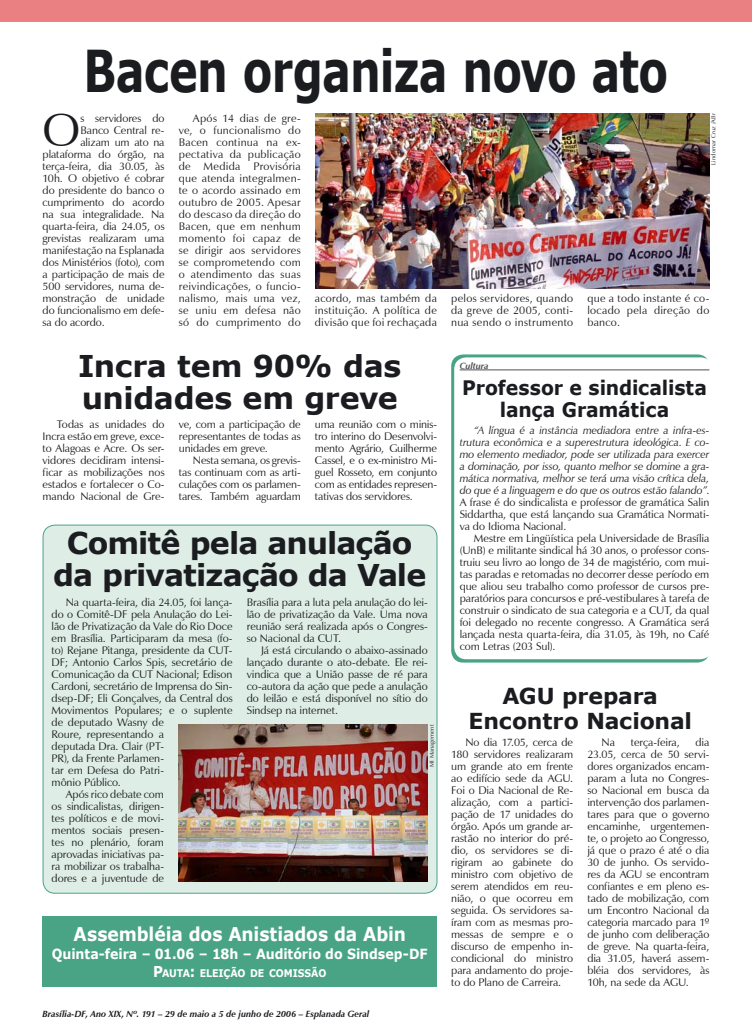
<style>
.page{position:relative;width:752px;height:1035px;background:#fff}
.page>*{position:absolute;margin:0;border:0;box-sizing:border-box;transform-origin:0 0}
.t1{font:700 57.6px "Verdana";letter-spacing:-.02em;color:#1b1c20;scale:.75 1}
.t2{font:46.1px "Zapf Humanist 601 BT";color:#1b1c20}
.t3{font:700 30px/32px "Verdana";letter-spacing:-.025em;color:#1b1c20}
.t4{font:700 22px/25px "Verdana";letter-spacing:-.01em;color:#1b1c20;text-align:center}
.t5{font:700 20px/22px "Verdana";letter-spacing:-.005em;color:#1b1c20;text-align:center;scale:.94 1}
.t6{font:700 19px "Verdana";letter-spacing:-.005em;color:#fff;scale:.9 1}
.t7{font:700 14px "Verdana";letter-spacing:-.005em;color:#fff;scale:.9 1}
.t8{font:11px/12px "Zapf Humanist 601 BT";letter-spacing:-.005em;color:#1b1c20;text-align:justify}
.t9{font:italic 11px/12px "Zapf Humanist 601 BT";letter-spacing:-.01em;color:#1b1c20;text-align:justify}
.t10{font:700 10.5px "Verdana";letter-spacing:-.01em;color:#fff;scale:.9 1}
.t11{font:italic 700 9px "Zapf Humanist 601 BT";color:#1b1c20}
.t12{font:italic 700 9px "Zapf Humanist 601 BT";letter-spacing:-.01em;color:#504f53}
.t13{font:6px "Zapf Humanist 601 BT";letter-spacing:.015em;color:#1b1c20}
.s1{font-size:15px}
.s2{font-style:normal}
</style>
<div class="page">
<div style="left:0;top:0;width:751px;height:21px;background:#ea8082"></div>
<div style="left:451px;top:354px;width:258px;height:308px;background:linear-gradient(to right,#48a485,#4aa586);border-radius:12px"></div>
<div style="left:454px;top:357px;width:258px;height:302px;background:#fff;border-radius:12px"></div>
<div style="left:43px;top:525px;width:394px;height:368px;background:#dfede7;border-radius:12px"></div>
<div style="left:43px;top:524px;width:394px;height:369px;border:1px solid #48a485;border-radius:12px"></div>
<img style="left:315px;top:113px;width:393px;height:175px">
<div style="left:43px;top:916px;width:394px;height:70px;background:#48a485"></div>
<img style="left:178px;top:724px;width:249px;height:158px">
<hr style="left:459px;top:369px;width:250px;height:1px;background:#504f53">
<h1 class="t1" style="left:84px;top:34px;width:780px">Bacen organiza novo ato</h1>
<h2 class="t2" style="left:43px;top:101px;width:39px">O</h2>
<p class="t8" style="left:80px;top:112px;width:86px">s servidores do</p>
<p class="t8" style="left:80px;top:124px;width:86px">Banco Central re-</p>
<p class="t8" style="left:80px;top:136px;width:86px">alizam um ato na</p>
<p class="t8" style="left:43px;top:148px;width:123px">plataforma do órgão, na</p>
<p class="t8" style="left:43px;top:160px;width:123px">terça-feira, dia 30.05, às</p>
<p class="t8" style="left:43px;top:172px;width:123px">10h. O objetivo é cobrar</p>
<p class="t8" style="left:43px;top:184px;width:123px">do presidente do banco o</p>
<p class="t8" style="left:43px;top:196px;width:123px">cumprimento do acordo</p>
<p class="t8" style="left:43px;top:208px;width:123px">na sua integralidade. Na</p>
<p class="t8" style="left:43px;top:220px;width:123px">quarta-feira, dia 24.05, os</p>
<p class="t8" style="left:43px;top:232px;width:123px">grevistas realizaram uma</p>
<p class="t8" style="left:43px;top:244px;width:123px">manifestação na Esplanada</p>
<p class="t8" style="left:43px;top:256px;width:123px">dos Ministérios (foto), com</p>
<p class="t8" style="left:43px;top:268px;width:123px">a participação de mais de</p>
<p class="t8" style="left:43px;top:280px;width:123px">500 servidores, numa de-</p>
<p class="t8" style="left:43px;top:292px;width:123px">monstração de unidade</p>
<p class="t8" style="left:43px;top:304px;width:123px">do funcionalismo em defe-</p>
<p class="t8" style="left:43px;top:316px;width:64px">sa do acordo.</p>
<p class="t8" style="left:179px;top:112px;width:123px;text-indent:14px">Após 14 dias de gre&shy;ve, o funcionalismo do Bacen continua na ex&shy;pectativa da publicação de Medida Provisória que atenda integralmen&shy;te o acordo assinado em outubro de 2005. Apesar do descaso da direção do Bacen, que em nenhum momento foi capaz de se dirigir aos servidores se comprometendo com o atendimento das suas reivindicações, o funcio&shy;nalismo, mais uma vez, se uniu em defesa não só do cumprimento do</p>
<p class="t13" style="left:709px;top:165px;width:53px;rotate:-90deg">Lindomar Cruz /ABr</p>
<p class="t8" style="left:315px;top:292px;width:123px">acordo, mas também da instituição. A política de divisão que foi rechaçada</p>
<p class="t8" style="left:451px;top:292px;width:123px">pelos servidores, quando da greve de 2005, conti&shy;nua sendo o instrumento</p>
<p class="t8" style="left:587px;top:292px;width:123px">que a todo instante é co&shy;locado pela direção do banco.</p>
<h3 class="t3" style="left:78px;top:349px;width:324px">Incra tem 90% das unidades em greve</h3>
<p class="t8" style="left:43px;top:418px;width:123px;text-indent:14px">Todas as unidades do Incra estão em greve, exce&shy;to Alagoas e Acre. Os ser&shy;vidores decidiram intensi&shy;ficar as mobilizações nos estados e fortalecer o Co&shy;mando Nacional de Gre-</p>
<p class="t8" style="left:179px;top:418px;width:123px">ve, com a participação de representantes de todas as unidades em greve.</p>
<p class="t8" style="left:179px;top:454px;width:123px;text-indent:14px">Nesta semana, os grevis&shy;tas continuam com as arti&shy;culações com os parlamen&shy;tares. Também aguardam</p>
<p class="t8" style="left:315px;top:418px;width:123px">uma reunião com o minis&shy;tro interino do Desenvolvi&shy;mento Agrário, Guilherme Cassel, e o ex-ministro Mi&shy;guel Rosseto, em conjunto com as entidades represen&shy;tativas dos servidores.</p>
<h3 class="t3" style="left:53px;top:525px;width:374px;text-align:center">Comitê pela anulação da privatização da Vale</h3>
<p class="t8" style="left:66px;top:596px;width:168px">Na quarta-feira, dia 24.05, foi lança-</p>
<p class="t8" style="left:52px;top:608px;width:182px">do o Comitê-DF pela Anulação do Lei-</p>
<p class="t8" style="left:52px;top:620px;width:182px">lão de Privatização da Vale do Rio Doce</p>
<p class="t8" style="left:52px;top:632px;width:182px">em Brasília. Participaram da mesa (fo-</p>
<p class="t8" style="left:52px;top:644px;width:182px">to) Rejane Pitanga, presidente da CUT-</p>
<p class="t8" style="left:52px;top:656px;width:182px">DF; Antonio Carlos Spis, secretário de</p>
<p class="t8" style="left:52px;top:668px;width:182px">Comunicação da CUT Nacional; Edison</p>
<p class="t8" style="left:52px;top:680px;width:182px">Cardoni, secretário de Imprensa do Sin-</p>
<p class="t8" style="left:52px;top:692px;width:182px">dsep-DF; Eli Gonçalves, da Central dos</p>
<p class="t8" style="left:52px;top:704px;width:182px">Movimentos Populares; e o suplente</p>
<p class="t8" style="left:52px;top:716px;width:114px">de deputado Wasny de</p>
<p class="t8" style="left:52px;top:728px;width:114px">Roure, representando a</p>
<p class="t8" style="left:52px;top:740px;width:114px">deputada Dra. Clair (PT-</p>
<p class="t8" style="left:52px;top:752px;width:114px">PR), da Frente Parlamen-</p>
<p class="t8" style="left:52px;top:764px;width:114px">tar em Defesa do Patri-</p>
<p class="t8" style="left:52px;top:776px;width:71px">mônio Público.</p>
<p class="t8" style="left:66px;top:788px;width:100px">Após rico debate com</p>
<p class="t8" style="left:52px;top:800px;width:114px">os sindicalistas, dirigen-</p>
<p class="t8" style="left:52px;top:812px;width:114px">tes políticos e de movi-</p>
<p class="t8" style="left:52px;top:824px;width:114px">mentos sociais presen-</p>
<p class="t8" style="left:52px;top:836px;width:114px">tes no plenário, foram</p>
<p class="t8" style="left:52px;top:848px;width:114px">aprovadas iniciativas pa-</p>
<p class="t8" style="left:52px;top:860px;width:114px">ra mobilizar os trabalha-</p>
<p class="t8" style="left:52px;top:872px;width:114px">dores e a juventude de</p>
<p class="t8" style="left:247px;top:596px;width:182px">Brasília para a luta pela anulação do lei&shy;lão de privatização da Vale. Uma nova reunião será realizada após o Congres&shy;so Nacional da CUT.</p>
<p class="t8" style="left:247px;top:644px;width:182px;text-indent:14px">Já está circulando o abaixo-assinado lançado durante o ato-debate. Ele rei&shy;vindica que a União passe de ré para co-autora da ação que pede a anulação do leilão e está disponível no sítio do Sindsep na internet.</p>
<p class="t13" style="left:427px;top:767px;width:44px;rotate:-90deg">MI Management</p>
<h3 class="t6" style="left:73px;top:921px;width:371px">Assembléia dos Anistiados da Abin</h3>
<p class="t7" style="left:52px;top:944px;width:419px">Quinta-feira – 01.06 – 18h – Auditório do Sindsep-DF</p>
<p class="t10" style="left:153px;top:966px;width:194px"><span class="s1">P</span>auta<span class="s1">:</span> eleição de comissão</p>
<p class="t11" style="left:43px;top:1008px;width:328px">Brasília-DF, Ano XIX, Nº. 191 – 29 de maio a 5 de junho de 2006 – Esplanada Geral</p>
<p class="t12" style="left:459px;top:360px;width:31px">Cultura</p>
<h3 class="t5" style="left:462px;top:376px;width:262px">Professor e sindicalista lança Gramática</h3>
<p class="t9" style="left:459px;top:424px;width:251px;text-indent:14px">“A língua é a instância mediadora entre a infra-es&shy;trutura econômica e a superestrutura ideológica. E co&shy;mo elemento mediador, pode ser utilizada para exercer a dominação, por isso, quanto melhor se domine a gra&shy;mática normativa, melhor se terá uma visão crítica dela, do que é a linguagem e do que os outros estão falando”<span class="s2">.<br>A frase é do sindicalista e professor de gramática Salin Siddartha, que está lançando sua Gramática Normati&shy;va do Idioma Nacional.</span></p>
<p class="t8" style="left:459px;top:532px;width:251px;text-indent:14px">Mestre em Lingüística pela Universidade de Brasília (UnB) e militante sindical há 30 anos, o professor cons&shy;truiu seu livro ao longo de 34 de magistério, com mui&shy;tas paradas e retomadas no decorrer desse período em que aliou seu trabalho como professor de cursos pre&shy;paratórios para concursos e pré-vestibulares à tarefa de construir o sindicato de sua categoria e a CUT, da qual foi delegado no recente congresso. A Gramática será lançada nesta quarta-feira, dia 31.05, às 19h, no Café com Letras (203 Sul).</p>
<h3 class="t4" style="left:468px;top:682px;width:225px">AGU prepara<br>Encontro Nacional</h3>
<p class="t8" style="left:451px;top:736px;width:123px;text-indent:14px">No dia 17.05, cerca de 180 servidores realizaram um grande ato em frente ao edifício sede da AGU.<br>Foi o Dia Nacional de Re&shy;alização, com a partici&shy;pação de 17 unidades do órgão. Após um grande ar&shy;rastão no interior do pré&shy;dio, os servidores se di&shy;rigiram ao gabinete do ministro com objetivo de serem atendidos em reu&shy;nião, o que ocorreu em seguida. Os servidores sa&shy;íram com as mesmas pro&shy;messas de sempre e o discurso de empenho in&shy;condicional do ministro para andamento do proje&shy;to do Plano de Carreira.</p>
<p class="t8" style="left:601px;top:736px;width:15px">Na</p>
<p class="t8" style="left:630px;top:736px;width:50px">terça-feira,</p>
<p class="t8" style="left:587px;top:736px;width:123px;text-indent:108px">dia 23.05, cerca de 50 servi&shy;dores organizados encam&shy;param a luta no Congres&shy;so Nacional em busca da intervenção dos parlamen&shy;tares para que o governo encaminhe, urgentemen&shy;te, o projeto ao Congresso, já que o prazo é até o dia 30 de junho. Os servido&shy;res da AGU se encontram confiantes e em pleno es&shy;tado de mobilização, com um Encontro Nacional da categoria marcado para 1º de junho com deliberação de greve. Na quarta-feira, dia 31.05, haverá assem&shy;bléia dos servidores, às 10h, na sede da AGU.</p>
</div>
